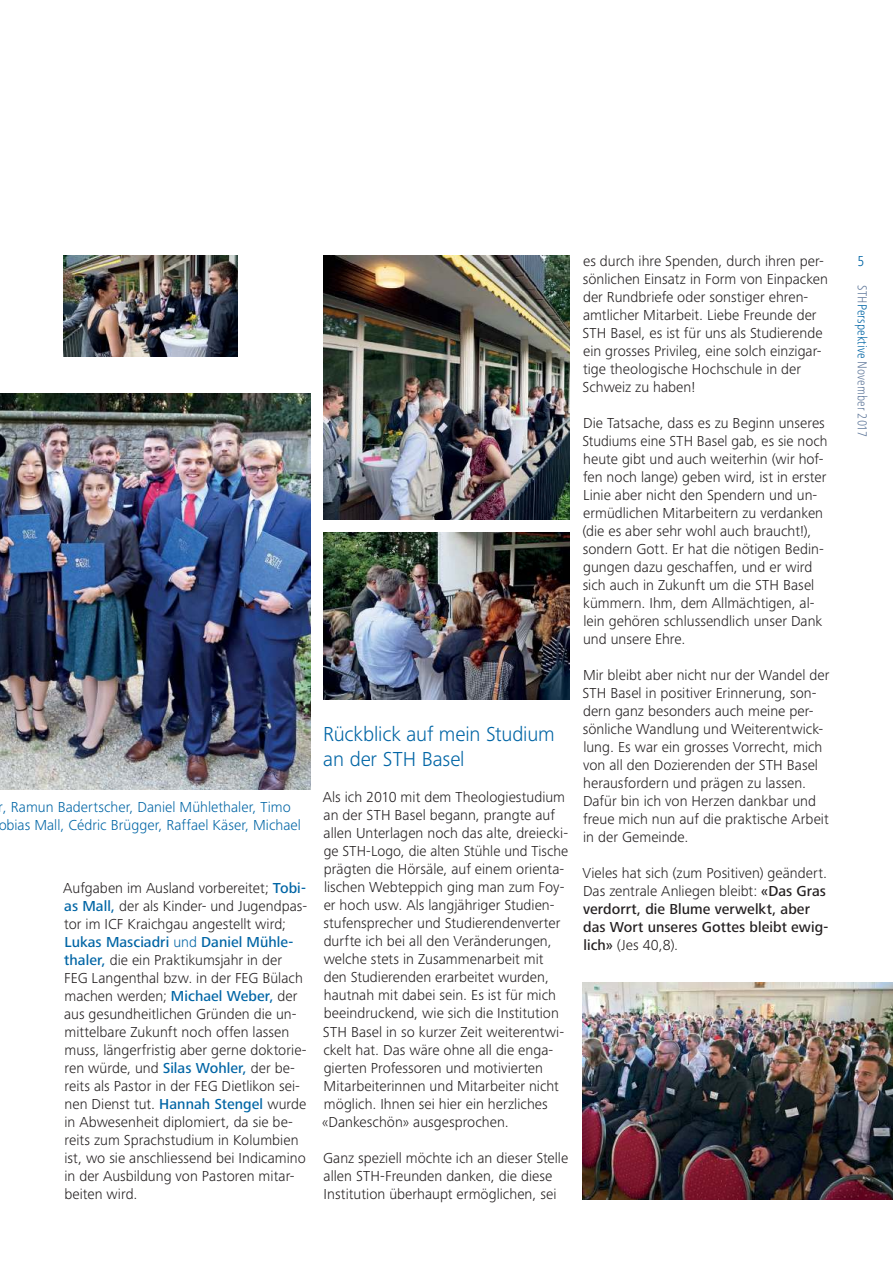
<style>
.page{position:relative;width:893px;height:1263px;background:#fff}
.page>*{position:absolute;margin:0;border:0;box-sizing:border-box;transform-origin:0 0}
.t1{font:300 21px/25.2px "Frutiger Next Pro";letter-spacing:-.01em;color:#0065a5}
.t2{font:300 15px/18px "Frutiger Next Pro";letter-spacing:.005em;color:#231f20}
.t3{font:500 15px/18px "Frutiger Next Pro";letter-spacing:.005em;color:#231f20}
.t4{font:300 15px/18px "Frutiger Next Pro";letter-spacing:.005em;color:#0065a5}
.t5{font:300 condensed 15px "Frutiger Next Pro";color:#0065a5}
.t6{font:300 condensed 13.5px "Frutiger Next Pro";letter-spacing:.005em;color:#637b9d}
.s1{font-weight:500;color:#0065a5}
.s2{color:#0065a5}
.s3{font-weight:300}
</style>
<div class="page">
<img style="left:0;top:393px;width:310px;height:396px">
<img style="left:323px;top:532px;width:247px;height:167px">
<img style="left:583px;top:982px;width:310px;height:217px">
<img style="left:323px;top:255px;width:247px;height:264px">
<img style="left:64px;top:255px;width:173px;height:101px">
<p class="t4" style="left:-2px;top:799px;width:304px">r, Ramun Badertscher, Daniel Mühlethaler, Timo obias Mall, Cédric Brügger, Raffael Käser, Michael</p>
<p class="t2" style="left:63px;top:879px;width:245px">Aufgaben im Ausland vorbereitet; <span class="s1">Tobi&shy;as Mall,</span> der als Kinder- und Jugendpas&shy;tor im ICF Kraichgau angestellt wird; <span class="s1">Lukas Masciadri</span> <span class="s2">und</span> <span class="s1">Daniel Mühle&shy;thaler,</span> die ein Praktikumsjahr in der FEG Langenthal bzw. in der FEG Bülach machen werden; <span class="s1">Michael Weber,</span> der aus gesundheitlichen Gründen die un&shy;mittelbare Zukunft noch offen lassen muss, längerfristig aber gerne doktorie&shy;ren würde, und <span class="s1">Silas Wohler,</span> der be&shy;reits als Pastor in der FEG Dietlikon sei&shy;nen Dienst tut. <span class="s1">Hannah Stengel</span> wurde in Abwesenheit diplomiert, da sie be&shy;reits zum Sprachstudium in Kolumbien ist, wo sie anschliessend bei Indicamino in der Ausbildung von Pastoren mitar&shy;beiten wird.</p>
<h1 class="t1" style="left:323px;top:722px;width:233px">Rückblick auf mein Studium an der STH Basel</h1>
<p class="t2" style="left:322px;top:789px;width:248px">Als ich 2010 mit dem Theologiestudium an der STH Basel begann, prangte auf allen Unterlagen noch das alte, dreiecki&shy;ge STH-Logo, die alten Stühle und Tische prägten die Hörsäle, auf einem orienta&shy;lischen Webteppich ging man zum Foy&shy;er hoch usw. Als langjähriger Studien&shy;stufensprecher und Studierendenverter durfte ich bei all den Veränderungen, welche stets in Zusammenarbeit mit den Studierenden erarbeitet wurden, hautnah mit dabei sein. Es ist für mich beeindruckend, wie sich die Institution STH Basel in so kurzer Zeit weiterentwi&shy;ckelt hat. Das wäre ohne all die enga&shy;gierten Professoren und motivierten Mitarbeiterinnen und Mitarbeiter nicht möglich. Ihnen sei hier ein herzliches «Dankeschön» ausgesprochen.</p>
<p class="t2" style="left:323px;top:1149px;width:247px">Ganz speziell möchte ich an dieser Stelle allen STH-Freunden danken, die diese<br>Institution überhaupt ermöglichen, sei</p>
<p class="t2" style="left:582px;top:252px;width:247px">es durch ihre Spenden, durch ihren per&shy;sönlichen Einsatz in Form von Einpacken der Rundbriefe oder sonstiger ehren&shy;amtlicher Mitarbeit. Liebe Freunde der STH Basel, es ist für uns als Studierende ein grosses Privileg, eine solch einzigar&shy;tige theologische Hochschule in der Schweiz zu haben!</p>
<p class="t2" style="left:582px;top:414px;width:247px">Die Tatsache, dass es zu Beginn unseres Studiums eine STH Basel gab, es sie noch heute gibt und auch weiterhin (wir hof&shy;fen noch lange) geben wird, ist in erster Linie aber nicht den Spendern und un&shy;ermüdlichen Mitarbeitern zu verdanken (die es aber sehr wohl auch braucht!), sondern Gott. Er hat die nötigen Bedin&shy;gungen dazu geschaffen, und er wird sich auch in Zukunft um die STH Basel kümmern. Ihm, dem Allmächtigen, al&shy;lein gehören schlussendlich unser Dank und unsere Ehre.</p>
<p class="t2" style="left:582px;top:666px;width:249px">Mir bleibt aber nicht nur der Wandel der STH Basel in positiver Erinnerung, son&shy;dern ganz besonders auch meine per&shy;sönliche Wandlung und Weiterentwick&shy;lung. Es war ein grosses Vorrecht, mich von all den Dozierenden der STH Basel herausfordern und prägen zu lassen.<br>Dafür bin ich von Herzen dankbar und freue mich nun auf die praktische Arbeit in der Gemeinde.</p>
<p class="t3" style="left:583px;top:865px;width:247px"><span class="s3">Vieles hat sich (zum Positiven) geändert.<br>Das zentrale Anliegen bleibt:</span> «Das Gras verdorrt, die Blume verwelkt, aber das Wort unseres Gottes bleibt ewig&shy;lich» <span class="s3">(Jes 40,8).</span></p>
<p class="t5" style="left:858px;top:255px;width:8px">5</p>
<p class="t6" style="left:867px;top:285px;width:154px;rotate:90deg">STH<span class="s2">Perspektive</span> November 2017</p>
</div>
